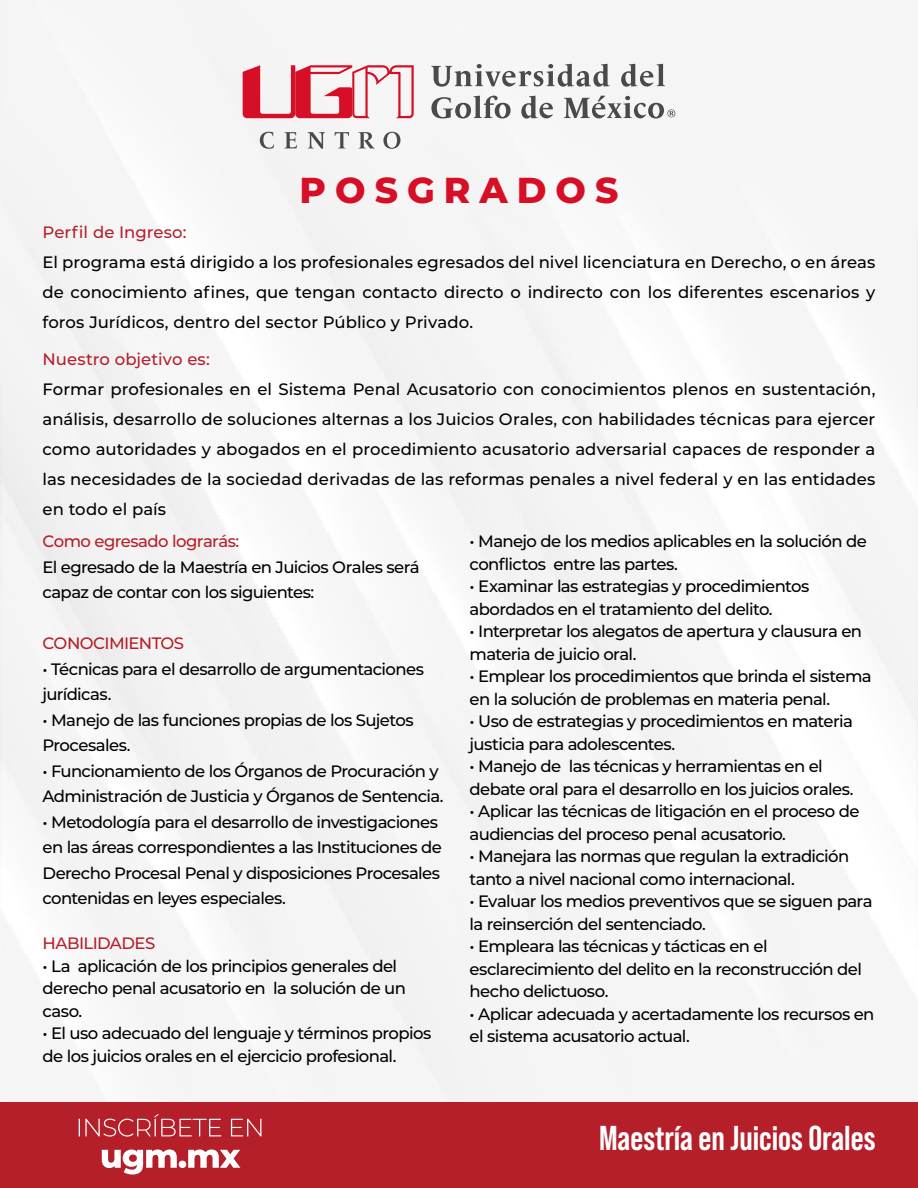
<style>
.page{position:relative;width:918px;height:1188px;background:#fff}
.page>*{position:absolute;margin:0;border:0;box-sizing:border-box;transform-origin:0 0}
.t1{font:800 36px "Montserrat";letter-spacing:.25em;color:#d60f26}
.t2{font:700 34.5px "Bebas Neue Pro";color:#fff}
.t3{font:500 16.5px/22.5px "Montserrat";letter-spacing:-.035em;color:#000}
.t4{font:500 16.5px "Montserrat";letter-spacing:-.03em;color:#b51f29}
.t5{font:500 16.5px "Montserrat";color:#b51f29}
</style>
<div class="page">
<div style="left:0;top:0;width:918px;height:1103px;background:#f5f5f5"></div>
<svg style="left:243px;top:65px;width:171px;height:53px"></svg>
<svg style="left:260px;top:132px;width:14px;height:17px"></svg>
<svg style="left:285px;top:132px;width:12px;height:16px"></svg>
<svg style="left:307px;top:132px;width:18px;height:17px"></svg>
<svg style="left:335px;top:132px;width:14px;height:16px"></svg>
<svg style="left:359px;top:132px;width:16px;height:16px"></svg>
<svg style="left:383px;top:132px;width:17px;height:17px"></svg>
<svg style="left:431px;top:96px;width:80px;height:22px"></svg>
<svg style="left:521px;top:96px;width:32px;height:23px"></svg>
<svg style="left:621px;top:64px;width:44px;height:23px"></svg>
<svg style="left:431px;top:64px;width:179px;height:23px"></svg>
<svg style="left:564px;top:96px;width:111px;height:22px"></svg>
<div style="left:0;top:1103px;width:918px;height:85px;background:#b51f29"></div>
<svg style="left:102px;top:1150px;width:138px;height:24px"></svg>
<svg style="left:79px;top:1114px;width:182px;height:23px"></svg>
<p class="t1" style="left:300px;top:164px;width:320px">POSGRADOS</p>
<p class="t5" style="left:43px;top:221px;width:146px">Perfil de Ingreso:</p>
<p class="t3" style="left:43px;top:246px;width:834px;line-height:30px;text-align:justify">El programa está dirigido a los profesionales egresados del nivel licenciatura en Derecho, o en áreas de conocimiento afines, que tengan contacto directo o indirecto con los diferentes escenarios y foros Jurídicos, dentro del sector Público y Privado.</p>
<p class="t5" style="left:43px;top:347px;width:169px">Nuestro objetivo es:</p>
<p class="t3" style="left:43px;top:373px;width:834px;line-height:30px;text-align:justify">Formar profesionales en el Sistema Penal Acusatorio con conocimientos plenos en sustentación, análisis, desarrollo de soluciones alternas a los Juicios Orales, con habilidades técnicas para ejercer como autoridades y abogados en el procedimiento acusatorio adversarial capaces de responder a las necesidades de la sociedad derivadas de las reformas penales a nivel federal y en las entidades en todo el país</p>
<p class="t4" style="left:43px;top:530px;width:198px">Como egresado lograrás:</p>
<p class="t3" style="left:43px;top:554px;width:379px;line-height:25.5px">El egresado de la Maestría en Juicios Orales será capaz de contar con los siguientes:</p>
<p class="t4" style="left:43px;top:632px;width:143px">CONOCIMIENTOS</p>
<p class="t3" style="left:43px;top:656px;width:383px;line-height:25.5px">• Técnicas para el desarrollo de argumentaciones jurídicas.</p>
<p class="t3" style="left:43px;top:707px;width:373px;line-height:25.5px">• Manejo de las funciones propias de los Sujetos<br>Procesales.</p>
<p class="t3" style="left:43px;top:758px;width:403px;line-height:25.5px">• Funcionamiento de los Órganos de Procuración y<br>Administración de Justicia y Órganos de Sentencia.</p>
<p class="t3" style="left:43px;top:809px;width:401px;line-height:25.5px">• Metodología para el desarrollo de investigaciones en las áreas correspondientes a las Instituciones de Derecho Procesal Penal y disposiciones Procesales contenidas en leyes especiales.</p>
<p class="t4" style="left:43px;top:932px;width:114px">HABILIDADES</p>
<p class="t3" style="left:43px;top:954px;width:365px">• La aplicación de los principios generales del derecho penal acusatorio en la solución de un caso.</p>
<p class="t3" style="left:43px;top:1022px;width:390px">• El uso adecuado del lenguaje y términos propios de los juicios orales en el ejercicio profesional.</p>
<p class="t3" style="left:470px;top:530px;width:399px">• Manejo de los medios aplicables en la solución de conflictos entre las partes.</p>
<p class="t3" style="left:470px;top:575px;width:341px">• Examinar las estrategias y procedimientos abordados en el tratamiento del delito.</p>
<p class="t3" style="left:470px;top:620px;width:394px">• Interpretar los alegatos de apertura y clausura en materia de juicio oral.</p>
<p class="t3" style="left:470px;top:665px;width:404px">• Emplear los procedimientos que brinda el sistema en la solución de problemas en materia penal.</p>
<p class="t3" style="left:470px;top:710px;width:385px">• Uso de estrategias y procedimientos en materia justicia para adolescentes.</p>
<p class="t3" style="left:470px;top:755px;width:386px">• Manejo de las técnicas y herramientas en el debate oral para el desarrollo en los juicios orales.</p>
<p class="t3" style="left:470px;top:800px;width:391px">• Aplicar las técnicas de litigación en el proceso de audiencias del proceso penal acusatorio.</p>
<p class="t3" style="left:470px;top:845px;width:381px">• Manejara las normas que regulan la extradición tanto a nivel nacional como internacional.</p>
<p class="t3" style="left:470px;top:890px;width:404px">• Evaluar los medios preventivos que se siguen para la reinserción del sentenciado.</p>
<p class="t3" style="left:470px;top:935px;width:394px">• Empleara las técnicas y tácticas en el esclarecimiento del delito en la reconstrucción del hecho delictuoso.</p>
<p class="t3" style="left:470px;top:1002px;width:406px">• Aplicar adecuada y acertadamente los recursos en el sistema acusatorio actual.</p>
<p class="t2" style="left:599px;top:1118px;width:278px">Maestría en Juicios Orales</p>
</div>
